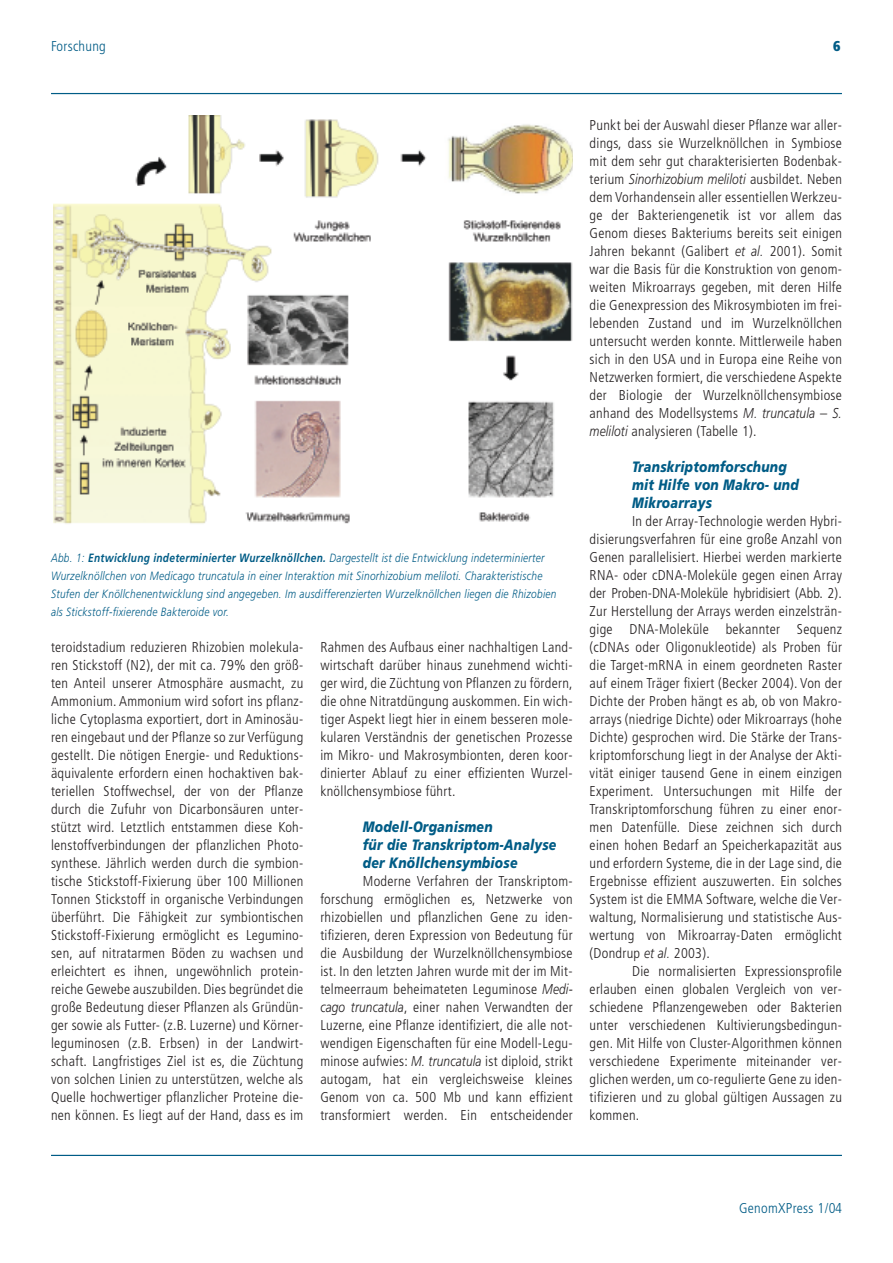
<style>
.page{position:relative;width:893px;height:1263px;background:#fff}
.page>*{position:absolute;margin:0;border:0;box-sizing:border-box;transform-origin:0 0}
.t1{font:italic 900 15px/18px "Frutiger LT";letter-spacing:.02em;color:#005c86;scale:.83 1}
.t2{font:300 condensed 14.25px/18px "Frutiger LT";letter-spacing:.02em;color:#231f20;text-align:justify}
.t3{font:300 condensed 14.25px "Frutiger LT";letter-spacing:.02em;color:#005c86}
.t4{font:900 condensed 14.25px "Frutiger LT";color:#005c86}
.t5{font:italic 300 12px/18px "Frutiger LT";letter-spacing:.03em;color:#005c86;scale:.84 1}
.s1{font-weight:700}
.s2{font-style:italic;font-stretch:normal}
</style>
<div class="page">
<hr style="left:51px;top:93px;width:791px;height:1px;background:#005c86">
<hr style="left:51px;top:1155px;width:791px;height:1px;background:#005c86">
<img style="left:54px;top:116px;width:519px;height:408px">
<p class="t3" style="left:51px;top:40px;width:56px">Forschung</p>
<p class="t4" style="left:833px;top:40px;width:9px">6</p>
<p class="t5" style="left:51px;top:549px;width:603px">Abb. 1: <span class="s1">Entwicklung indeterminierter Wurzelknöllchen.</span> Dargestellt ist die Entwicklung indeterminierter Wurzelknöllchen von Medicago truncatula in einer Interaktion mit Sinorhizobium meliloti. Charakteristische Stufen der Knöllchenentwicklung sind angegeben. Im ausdifferenzierten Wurzelknöllchen liegen die Rhizobien als Stickstoff-fixierende Bakteroide vor.</p>
<p class="t2" style="left:51px;top:639px;width:254px">teroidstadium reduzieren Rhizobien molekula&shy;ren Stickstoff (N2), der mit ca. 79% den größ&shy;ten Anteil unserer Atmosphäre ausmacht, zu Ammonium. Ammonium wird sofort ins pflanz&shy;liche Cytoplasma exportiert, dort in Aminosäu&shy;ren eingebaut und der Pflanze so zur Verfügung gestellt. Die nötigen Energie- und Reduktions&shy;äquivalente erfordern einen hochaktiven bak&shy;teriellen Stoffwechsel, der von der Pflanze durch die Zufuhr von Dicarbonsäuren unter&shy;stützt wird. Letztlich entstammen diese Koh&shy;lenstoffverbindungen der pflanzlichen Photo&shy;synthese. Jährlich werden durch die symbion&shy;tische Stickstoff-Fixierung über 100 Millionen Tonnen Stickstoff in organische Verbindungen überführt. Die Fähigkeit zur symbiontischen Stickstoff-Fixierung ermöglicht es Legumino&shy;sen, auf nitratarmen Böden zu wachsen und erleichtert es ihnen, ungewöhnlich protein&shy;reiche Gewebe auszubilden. Dies begründet die große Bedeutung dieser Pflanzen als Gründün&shy;ger sowie als Futter- (z.B. Luzerne) und Körner&shy;leguminosen (z.B. Erbsen) in der Landwirt&shy;schaft. Langfristiges Ziel ist es, die Züchtung von solchen Linien zu unterstützen, welche als Quelle hochwertiger pflanzlicher Proteine die&shy;nen können. Es liegt auf der Hand, dass es im</p>
<p class="t2" style="left:320px;top:639px;width:254px">Rahmen des Aufbaus einer nachhaltigen Land&shy;wirtschaft darüber hinaus zunehmend wichti&shy;ger wird, die Züchtung von Pflanzen zu fördern, die ohne Nitratdüngung auskommen. Ein wich&shy;tiger Aspekt liegt hier in einem besseren mole&shy;kularen Verständnis der genetischen Prozesse im Mikro- und Makrosymbionten, deren koor&shy;dinierter Ablauf zu einer effizienten Wurzel&shy;knöllchensymbiose führt.</p>
<p class="t1" style="left:363px;top:818px;width:235px">Modell-Organismen<br>für die Transkriptom-Analyse der Knöllchensymbiose</p>
<p class="t2" style="left:320px;top:873px;width:254px;text-indent:43px">Moderne Verfahren der Transkriptom&shy;forschung ermöglichen es, Netzwerke von rhizobiellen und pflanzlichen Gene zu iden&shy;tifizieren, deren Expression von Bedeutung für die Ausbildung der Wurzelknöllchensymbiose ist. In den letzten Jahren wurde mit der im Mit&shy;telmeerraum beheimateten Leguminose <span class="s2">Medi&shy;cago truncatula</span>, einer nahen Verwandten der Luzerne, eine Pflanze identifiziert, die alle not&shy;wendigen Eigenschaften für eine Modell-Legu&shy;minose aufwies: <span class="s2">M. truncatula</span> ist diploid, strikt autogam, hat ein vergleichsweise kleines Genom von ca. 500 Mb und kann effizient transformiert werden. Ein entscheidender</p>
<p class="t2" style="left:590px;top:117px;width:254px">Punkt bei der Auswahl dieser Pflanze war aller&shy;dings, dass sie Wurzelknöllchen in Symbiose mit dem sehr gut charakterisierten Bodenbak&shy;terium <span class="s2">Sinorhizobium meliloti</span> ausbildet. Neben dem Vorhandensein aller essentiellen Werkzeu&shy;ge der Bakteriengenetik ist vor allem das Genom dieses Bakteriums bereits seit einigen Jahren bekannt (Galibert <span class="s2">et al.</span> 2001). Somit war die Basis für die Konstruktion von genom&shy;weiten Mikroarrays gegeben, mit deren Hilfe die Genexpression des Mikrosymbioten im frei&shy;lebenden Zustand und im Wurzelknöllchen untersucht werden konnte. Mittlerweile haben sich in den USA und in Europa eine Reihe von Netzwerken formiert, die verschiedene Aspekte der Biologie der Wurzelknöllchensymbiose anhand des Modellsystems <span class="s2">M. truncatula</span> – <span class="s2">S. meliloti</span> analysieren (Tabelle 1).</p>
<p class="t1" style="left:632px;top:458px;width:202px">Transkriptomforschung mit Hilfe von Makro- und<br>Mikroarrays</p>
<p class="t2" style="left:590px;top:513px;width:254px;text-indent:43px">In der Array-Technologie werden Hybri&shy;disierungsverfahren für eine große Anzahl von Genen parallelisiert. Hierbei werden markierte RNA- oder cDNA-Moleküle gegen einen Array der Proben-DNA-Moleküle hybridisiert (Abb. 2).<br>Zur Herstellung der Arrays werden einzelsträn&shy;gige DNA-Moleküle bekannter Sequenz (cDNAs oder Oligonukleotide) als Proben für die Target-mRNA in einem geordneten Raster auf einem Träger fixiert (Becker 2004). Von der Dichte der Proben hängt es ab, ob von Makro&shy;arrays (niedrige Dichte) oder Mikroarrays (hohe Dichte) gesprochen wird. Die Stärke der Trans&shy;kriptomforschung liegt in der Analyse der Akti&shy;vität einiger tausend Gene in einem einzigen Experiment. Untersuchungen mit Hilfe der Transkriptomforschung führen zu einer enor&shy;men Datenfülle. Diese zeichnen sich durch einen hohen Bedarf an Speicherkapazität aus und erfordern Systeme, die in der Lage sind, die Ergebnisse effizient auszuwerten. Ein solches System ist die EMMA Software, welche die Ver&shy;waltung, Normalisierung und statistische Aus&shy;wertung von Mikroarray-Daten ermöglicht (Dondrup <span class="s2">et al.</span> 2003).</p>
<p class="t2" style="left:590px;top:963px;width:254px;text-indent:43px">Die normalisierten Expressionsprofile erlauben einen globalen Vergleich von ver&shy;schiedene Pflanzengeweben oder Bakterien unter verschiedenen Kultivierungsbedingun&shy;gen. Mit Hilfe von Cluster-Algorithmen können verschiedene Experimente miteinander ver&shy;glichen werden, um co-regulierte Gene zu iden&shy;tifizieren und zu global gültigen Aussagen zu kommen.</p>
<p class="t3" style="left:739px;top:1202px;width:104px">GenomXPress 1/04</p>
</div>
